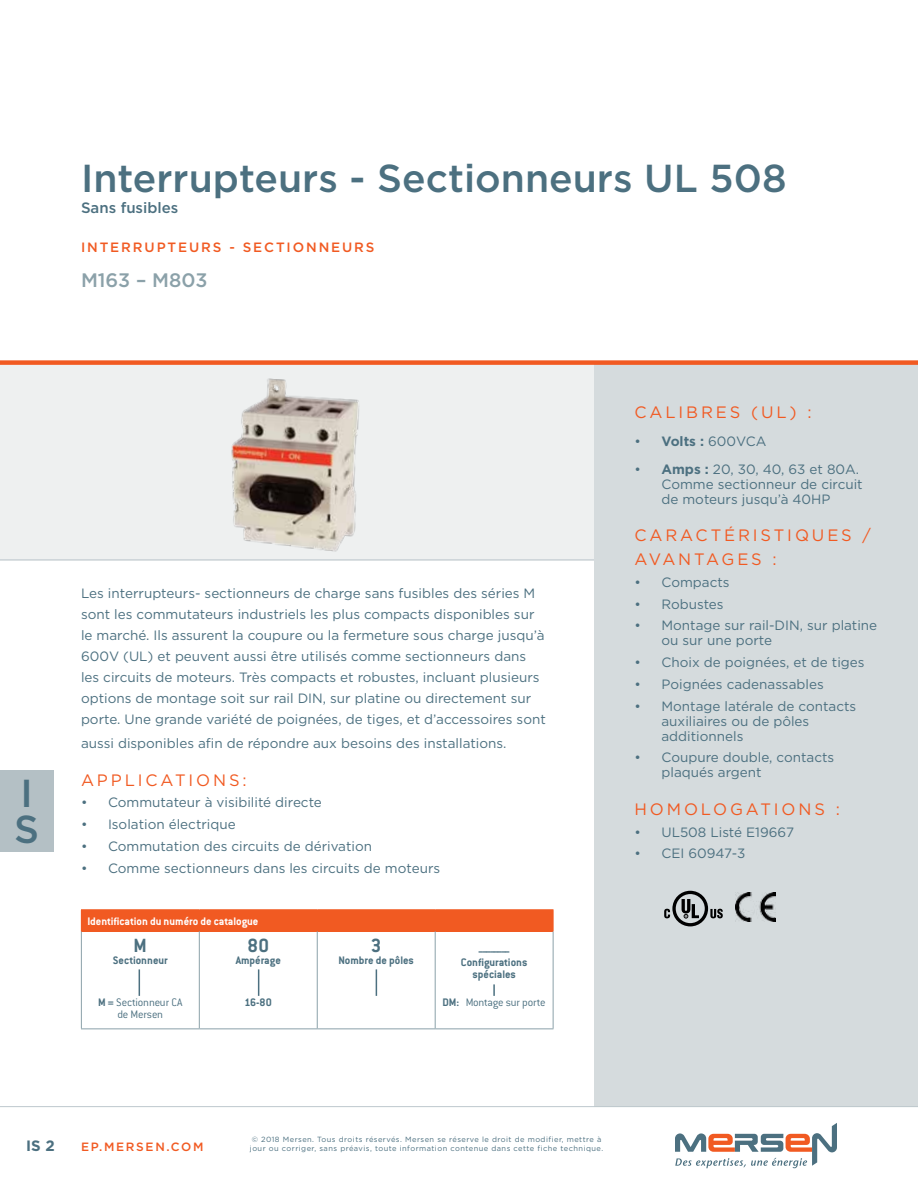
<style>
.page{position:relative;width:918px;height:1188px;background:#fff}
.page>*{position:absolute;margin:0;border:0;box-sizing:border-box;transform-origin:0 0}
.t1{font:500 39px/36px "Gotham";color:#4c7080}
.t2{font:700 21px "Conduit ITC Std";color:#4c7080}
.t3{font:500 19.5px "Gotham";color:#8ba1a9}
.t4{font:16.5px/24px "Gotham";letter-spacing:.175em;color:#f15a22}
.t5{font:700 16.5px "Conduit ITC Std";color:#4c7080}
.t6{font:500 15px "Gotham";color:#4c7080}
.t7{font:700 15px "Gotham";color:#4c7080}
.t8{font:13.5px/21px "Gotham";color:#4c7080}
.t9{font:500 13.5px "Gotham";letter-spacing:.14em;color:#f15a22}
.t10{font:700 12px/12px "Conduit ITC Std";color:#4c7080;text-align:center}
.t11{font:300 12px/12px "Conduit ITC Std";letter-spacing:-.015em;color:#4c7080;text-align:center}
.t12{font:700 12px "Conduit ITC Std";color:#fff}
.t13{font:500 12px "Gotham";letter-spacing:.14em;color:#f15a22}
.t14{font:7.5px/9px "Gotham";letter-spacing:.06em;color:#4c7080}
.s1{font-weight:700}
</style>
<div class="page">
<svg style="left:675px;top:1123px;width:162px;height:45px"></svg>
<div style="left:0;top:365px;width:594px;height:195px;background:#eef0f0"></div>
<div style="left:594px;top:365px;width:324px;height:742px;background:#d5dbdd"></div>
<div style="left:0;top:360px;width:918px;height:5px;background:#f15a22"></div>
<hr style="left:0;top:560px;width:594px;height:1px;background:#bec8cd">
<hr style="left:0;top:1106px;width:918px;height:1px;background:#bec8cd">
<div style="left:0;top:770px;width:54px;height:81px;background:#b4c0c5"></div>
<img style="left:735px;top:893px;width:40px;height:28px">
<svg style="left:664px;top:891px;width:59px;height:35px"></svg>
<img style="left:231px;top:378px;width:128px;height:174px">
<div style="left:81px;top:910px;width:472px;height:21px;background:#f15a22"></div>
<hr style="left:81px;top:909px;width:118px;height:1px;background:#f15a22">
<hr style="left:199px;top:909px;width:118px;height:1px;background:#f15a22">
<hr style="left:317px;top:909px;width:118px;height:1px;background:#f15a22">
<hr style="left:435px;top:909px;width:119px;height:1px;background:#f15a22">
<hr style="left:81px;top:931px;width:1px;height:97px;background:#8ba1a9">
<hr style="left:199px;top:931px;width:1px;height:97px;background:#8ba1a9">
<hr style="left:317px;top:931px;width:1px;height:97px;background:#8ba1a9">
<hr style="left:435px;top:931px;width:1px;height:97px;background:#8ba1a9">
<hr style="left:553px;top:931px;width:1px;height:97px;background:#8ba1a9">
<hr style="left:81px;top:1028px;width:118px;height:1px;background:#8ba1a9">
<hr style="left:199px;top:1028px;width:118px;height:1px;background:#8ba1a9">
<hr style="left:317px;top:1028px;width:118px;height:1px;background:#8ba1a9">
<hr style="left:435px;top:1028px;width:119px;height:1px;background:#8ba1a9">
<svg style="left:553px;top:910px;width:1px;height:21px"></svg>
<svg style="left:139px;top:969px;width:1px;height:27px"></svg>
<svg style="left:376px;top:969px;width:1px;height:27px"></svg>
<svg style="left:258px;top:969px;width:1px;height:27px"></svg>
<svg style="left:493px;top:984px;width:2px;height:12px"></svg>
<h1 class="t1" style="left:81px;top:160px;width:707px">Interrupteurs - Sectionneurs UL 508</h1>
<p class="t6" style="left:81px;top:198px;width:99px">Sans fusibles</p>
<p class="t9" style="left:81px;top:239px;width:295px">INTERRUPTEURS - SECTIONNEURS</p>
<h3 class="t3" style="left:81px;top:267px;width:128px">M163 – M803</h3>
<h1 class="t1" style="left:14px;top:775px;width:26px">I<br>S</h1>
<p class="t8" style="left:81px;top:582px;width:466px">Les interrupteurs- sectionneurs de charge sans fusibles des séries M sont les commutateurs industriels les plus compacts disponibles sur le marché. Ils assurent la coupure ou la fermeture sous charge jusqu’à 600V (UL) et peuvent aussi être utilisés comme sectionneurs dans les circuits de moteurs. Très compacts et robustes, incluant plusieurs options de montage soit sur rail DIN, sur platine ou directement sur porte. Une grande variété de poignées, de tiges, et d’accessoires sont</p>
<p class="t8" style="left:81px;top:733px;width:427px">aussi disponibles afin de répondre aux besoins des installations.</p>
<p class="t4" style="left:81px;top:767px;width:167px">APPLICATIONS:</p>
<p class="t8" style="left:81px;top:792px;width:242px">• Commutateur à visibilité directe</p>
<p class="t8" style="left:81px;top:813px;width:156px">• Isolation électrique</p>
<p class="t8" style="left:81px;top:835px;width:293px">• Commutation des circuits de dérivation</p>
<p class="t8" style="left:81px;top:857px;width:361px">• Comme sectionneurs dans les circuits de moteurs</p>
<p class="t12" style="left:87px;top:914px;width:173px">Identification du numéro de catalogue</p>
<h2 class="t2" style="left:134px;top:933px;width:15px">M</h2>
<p class="t10" style="left:113px;top:954px;width:57px">Sectionneur</p>
<p class="t11" style="left:98px;top:996px;width:86px"><span class="s1">M =</span> Sectionneur CA de Mersen</p>
<h2 class="t2" style="left:247px;top:933px;width:23px">80</h2>
<p class="t10" style="left:236px;top:954px;width:47px">Ampérage</p>
<p class="t10" style="left:245px;top:996px;width:29px">16-80</p>
<h2 class="t2" style="left:371px;top:933px;width:12px">3</h2>
<p class="t10" style="left:338px;top:954px;width:77px">Nombre de pôles</p>
<p class="t5" style="left:479px;top:934px;width:32px">________</p>
<p class="t10" style="left:461px;top:956px;width:68px">Configurations spéciales</p>
<p class="t11" style="left:443px;top:996px;width:105px"><span class="s1">DM:</span> Montage sur porte</p>
<p class="t4" style="left:634px;top:400px;width:179px">CALIBRES (UL) :</p>
<p class="t8" style="left:634px;top:430px;width:133px">• <span class="s1">Volts :</span> 600VCA</p>
<p class="t8" style="left:662px;top:461px;width:203px;line-height:15px;text-indent:-27px">• <span class="s1">Amps :</span> 20, 30, 40, 63 et 80A.<br>Comme sectionneur de circuit de moteurs jusqu’à 40HP</p>
<p class="t4" style="left:634px;top:523px;width:238px">CARACTÉRISTIQUES /<br>AVANTAGES :</p>
<p class="t8" style="left:634px;top:571px;width:97px">• Compacts</p>
<p class="t8" style="left:634px;top:593px;width:91px">• Robustes</p>
<p class="t8" style="left:662px;top:618px;width:217px;line-height:15px;text-indent:-27px">• Montage sur rail-DIN, sur platine ou sur une porte</p>
<p class="t8" style="left:634px;top:652px;width:232px">• Choix de poignées, et de tiges</p>
<p class="t8" style="left:634px;top:673px;width:191px">• Poignées cadenassables</p>
<p class="t8" style="left:662px;top:698px;width:196px;line-height:15px;text-indent:-27px">• Montage latérale de contacts auxiliaires ou de pôles additionnels</p>
<p class="t8" style="left:662px;top:750px;width:174px;line-height:15px;text-indent:-27px">• Coupure double, contacts plaqués argent</p>
<p class="t4" style="left:634px;top:797px;width:207px">HOMOLOGATIONS :</p>
<p class="t8" style="left:634px;top:821px;width:161px">• UL508 Listé E19667</p>
<p class="t8" style="left:634px;top:843px;width:113px">• CEI 60947-3</p>
<p class="t7" style="left:26px;top:1136px;width:30px">IS 2</p>
<p class="t13" style="left:81px;top:1139px;width:124px">EP.MERSEN.COM</p>
<p class="t14" style="left:250px;top:1135px;width:355px">© 2018 Mersen. Tous droits réservés. Mersen se réserve le droit de modifier, mettre à jour ou corriger, sans préavis, toute information contenue dans cette fiche technique.</p>
</div>
